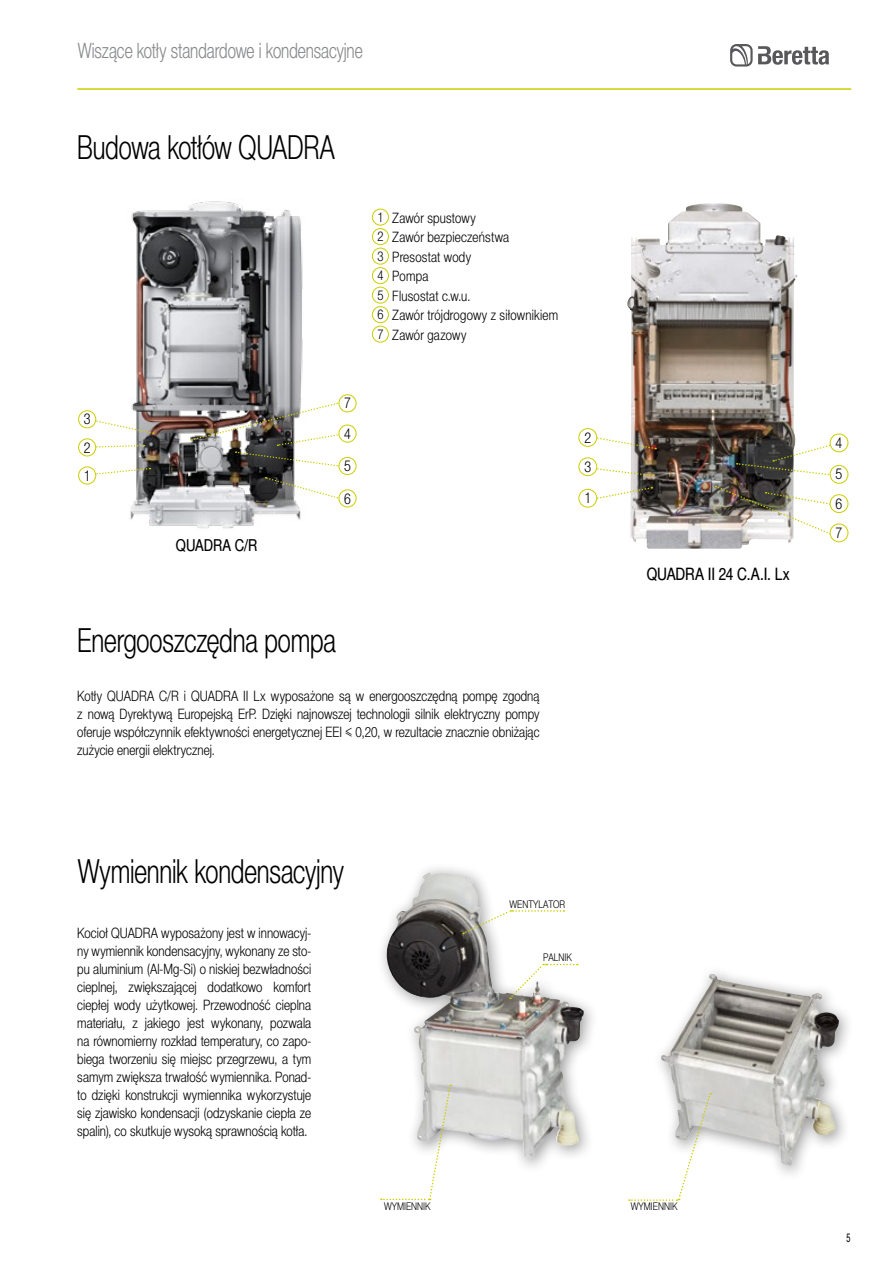
<style>
.page{position:relative;width:893px;height:1263px;background:#fff}
.page>*{position:absolute;margin:0;border:0;box-sizing:border-box;transform-origin:0 0}
.t1{font:33px "Switzer Cnd EFN Light";letter-spacing:-.01em;color:#000;scale:.9 1}
.t2{font:21px "Switzer Cnd EFN Light";letter-spacing:-.005em;color:#87888a;scale:.9 1}
.t3{font:17.1px "Switzer Cnd EFN";letter-spacing:-.005em;color:#000}
.t4{font:16.35px "Switzer Cnd EFN";color:#000}
.t5{font:15px/28px "Switzer Cnd EFN Light";color:#000}
.t6{font:14.25px/18px "Switzer Cnd EFN Light";letter-spacing:.005em;color:#000;text-align:justify}
.t7{font:12px "Switzer Cnd EFN";color:#000;scale:.75 1}
.t8{font:10.5px "Switzer Cnd EFN Light";color:#000}
.s1{font-size:13.5px}
</style>
<div class="page">
<img style="left:627px;top:203px;width:170px;height:346px">
<hr style="left:77px;top:88px;width:774px;height:2px;background:#cdcd00">
<svg style="left:730px;top:44px;width:99px;height:23px"></svg>
<div style="left:372px;top:209px;width:17px;height:17px;border:1px solid #cdcd00;border-radius:50%"></div>
<div style="left:372px;top:228px;width:17px;height:17px;border:1px solid #cdcd00;border-radius:50%"></div>
<div style="left:372px;top:248px;width:17px;height:17px;border:1px solid #cdcd00;border-radius:50%"></div>
<div style="left:372px;top:267px;width:17px;height:17px;border:1px solid #cdcd00;border-radius:50%"></div>
<div style="left:372px;top:287px;width:17px;height:17px;border:1px solid #cdcd00;border-radius:50%"></div>
<div style="left:372px;top:306px;width:17px;height:17px;border:1px solid #cdcd00;border-radius:50%"></div>
<div style="left:372px;top:326px;width:17px;height:17px;border:1px solid #cdcd00;border-radius:50%"></div>
<div style="left:376px;top:862px;width:224px;height:312px;background:#000;opacity:.4"></div>
<img style="left:383px;top:874px;width:196px;height:285px">
<div style="left:651px;top:964px;width:204px;height:217px;background:#000;opacity:.4"></div>
<img style="left:661px;top:974px;width:174px;height:192px">
<svg style="left:463px;top:910px;width:101px;height:24px"></svg>
<svg style="left:510px;top:963px;width:68px;height:36px"></svg>
<svg style="left:381px;top:1085px;width:70px;height:115px"></svg>
<svg style="left:629px;top:1093px;width:82px;height:108px"></svg>
<img style="left:130px;top:201px;width:173px;height:328px">
<svg style="left:94px;top:467px;width:56px;height:8px"></svg>
<svg style="left:96px;top:444px;width:49px;height:4px"></svg>
<svg style="left:94px;top:419px;width:60px;height:16px"></svg>
<div style="left:78px;top:410px;width:18px;height:18px;border:1px solid #cdcd00;border-radius:50%"></div>
<img style="left:191px;top:402px;width:150px;height:65px">
<svg style="left:265px;top:476px;width:76px;height:23px"></svg>
<div style="left:78px;top:438px;width:18px;height:18px;border:1px solid #cdcd00;border-radius:50%"></div>
<div style="left:78px;top:466px;width:18px;height:18px;border:1px solid #cdcd00;border-radius:50%"></div>
<div style="left:339px;top:394px;width:18px;height:18px;border:1px solid #cdcd00;border-radius:50%"></div>
<div style="left:339px;top:425px;width:18px;height:18px;border:1px solid #cdcd00;border-radius:50%"></div>
<div style="left:339px;top:457px;width:18px;height:18px;border:1px solid #cdcd00;border-radius:50%"></div>
<div style="left:339px;top:489px;width:18px;height:18px;border:1px solid #cdcd00;border-radius:50%"></div>
<svg style="left:595px;top:486px;width:57px;height:14px"></svg>
<svg style="left:595px;top:467px;width:59px;height:10px"></svg>
<svg style="left:595px;top:436px;width:61px;height:14px"></svg>
<svg style="left:737px;top:443px;width:97px;height:33px"></svg>
<img style="left:716px;top:486px;width:118px;height:50px">
<div style="left:578px;top:428px;width:19px;height:19px;border:1px solid #cdcd00;border-radius:50%"></div>
<div style="left:578px;top:457px;width:19px;height:19px;border:1px solid #cdcd00;border-radius:50%"></div>
<div style="left:578px;top:489px;width:19px;height:19px;border:1px solid #cdcd00;border-radius:50%"></div>
<div style="left:830px;top:434px;width:18px;height:18px;background:#fff;border-radius:50%"></div>
<div style="left:830px;top:433px;width:18px;height:19px;border:1px solid #cdcd00;border-radius:50%"></div>
<div style="left:830px;top:465px;width:18px;height:18px;background:#fff;border-radius:50%"></div>
<div style="left:830px;top:465px;width:18px;height:19px;border:1px solid #cdcd00;border-radius:50%"></div>
<div style="left:830px;top:495px;width:18px;height:17px;background:#fff;border-radius:50%"></div>
<div style="left:830px;top:494px;width:18px;height:19px;border:1px solid #cdcd00;border-radius:50%"></div>
<div style="left:830px;top:524px;width:18px;height:18px;background:#fff;border-radius:50%"></div>
<div style="left:830px;top:523px;width:18px;height:19px;border:1px solid #cdcd00;border-radius:50%"></div>
<h2 class="t2" style="left:78px;top:39px;width:318px">Wiszące kotły standardowe i kondensacyjne</h2>
<h1 class="t1" style="left:77px;top:128px;width:288px">Budowa kotłów QUADRA</h1>
<p class="t5" style="left:84px;top:405px;width:8px;text-align:justify">3<br>2<br>1</p>
<p class="t4" style="left:176px;top:535px;width:83px">QUADRA C/R</p>
<p class="t5" style="left:344px;top:388px;width:8px;line-height:30.3px">7<br>4</p>
<p class="t5" style="left:344px;top:449px;width:8px;line-height:32.4px">5<br>6</p>
<p class="t6" style="left:377px;top:208px;width:182px;line-height:19.5px;text-align:left"><span class="s1">1</span> Zawór spustowy<br><span class="s1">2</span> Zawór bezpieczeństwa<br><span class="s1">3</span> Presostat wody<br><span class="s1">4</span> Pompa<br><span class="s1">5</span> Flusostat c.w.u.<br><span class="s1">6</span> Zawór trójdrogowy z siłownikiem<br><span class="s1">7</span> Zawór gazowy</p>
<p class="t5" style="left:584px;top:422px;width:8px;line-height:29.2px">2<br>3</p>
<p class="t5" style="left:584px;top:484px;width:8px">1</p>
<h1 class="t1" style="left:77px;top:621px;width:289px">Energooszczędna pompa</h1>
<p class="t6" style="left:77px;top:687px;width:464px">Kotły QUADRA C/R i QUADRA II Lx wyposażone są w energooszczędną pompę zgodną z nową Dyrektywą Europejską ErP. Dzięki najnowszej technologii silnik elektryczny pompy oferuje współczynnik efektywności energetycznej EEI ≤ 0,20, w rezultacie znacznie obniżając zużycie energii elektrycznej.</p>
<p class="t3" style="left:647px;top:564px;width:145px">QUADRA II 24 C.A.I. Lx</p>
<h1 class="t1" style="left:78px;top:852px;width:297px">Wymiennik kondensacyjny</h1>
<p class="t6" style="left:77px;top:924px;width:235px">Kocioł QUADRA wyposażony jest w innowacyj&shy;ny wymiennik kondensacyjny, wykonany ze sto&shy;pu aluminium (Al-Mg-Si) o niskiej bezwładności cieplnej, zwiększającej dodatkowo komfort ciepłej wody użytkowej. Przewodność cieplna materiału, z jakiego jest wykonany, pozwala na równomierny rozkład temperatury, co zapo&shy;biega tworzeniu się miejsc przegrzewu, a tym samym zwiększa trwałość wymiennika. Ponad&shy;to dzięki konstrukcji wymiennika wykorzystuje się zjawisko kondensacji (odzyskanie ciepła ze spalin), co skutkuje wysoką sprawnością kotła.</p>
<p class="t8" style="left:384px;top:1200px;width:48px">WYMIENNIK</p>
<p class="t8" style="left:509px;top:898px;width:57px">WENTYLATOR</p>
<p class="t8" style="left:543px;top:951px;width:30px">PALNIK</p>
<p class="t8" style="left:631px;top:1200px;width:48px">WYMIENNIK</p>
<p class="t5" style="left:836px;top:427px;width:8px;line-height:31.5px">4<br>5</p>
<p class="t5" style="left:836px;top:489px;width:8px;line-height:29.2px">6<br>7</p>
<p class="t7" style="left:846px;top:1230px;width:7px">5</p>
</div>
